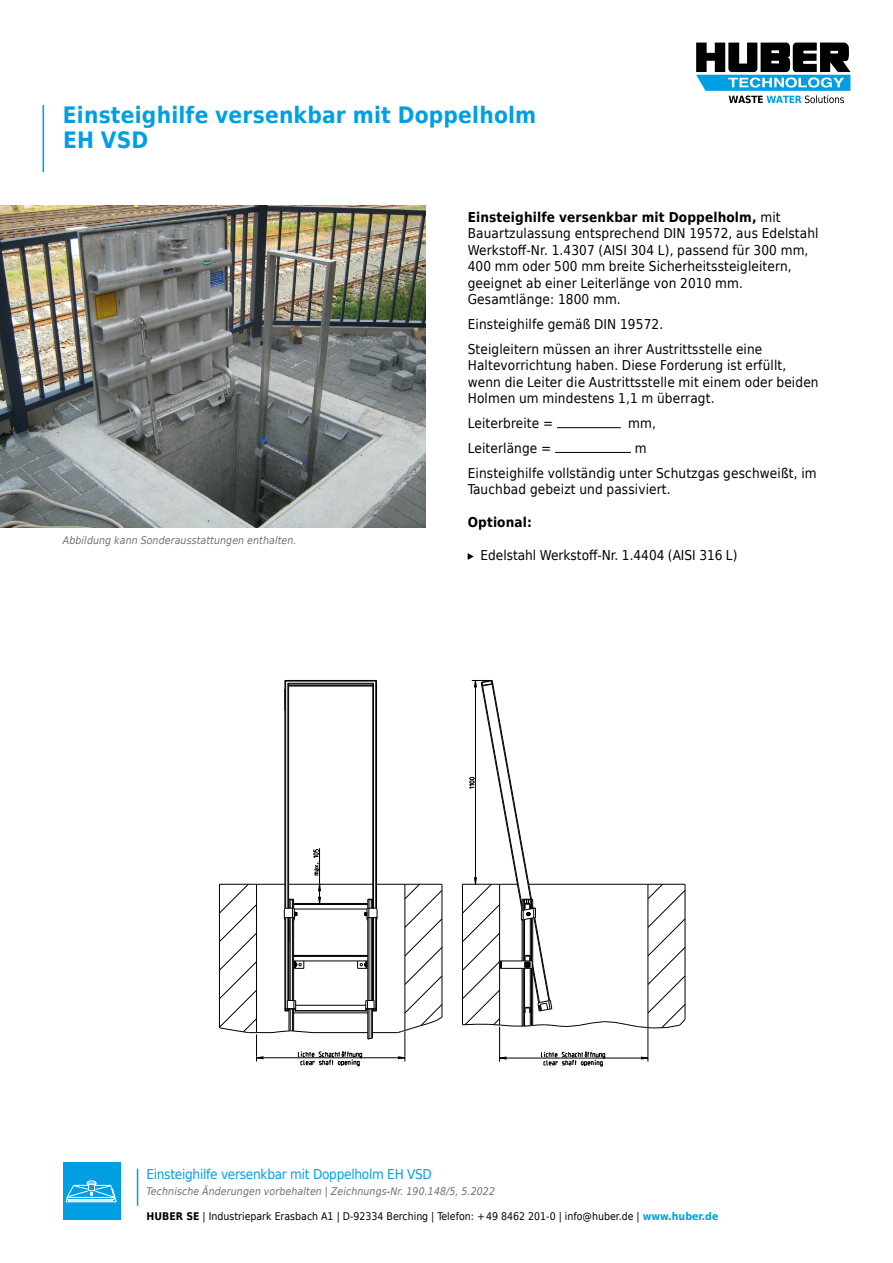
<style>
.page{position:relative;width:893px;height:1263px;background:#fff}
.page>*{position:absolute;margin:0;border:0;box-sizing:border-box;transform-origin:0 0}
.t1{font:700 22.5px/24.8px "Huber Tec";letter-spacing:.01em;color:#009fe3}
.t2{font:13.5px/16.5px "Huber Tec";letter-spacing:.01em;color:#000}
.t3{font:13.5px "Huber Tec";letter-spacing:-.02em;color:#009fe3}
.t4{font:700 13.5px "Huber Tec";letter-spacing:.01em;color:#000}
.t5{font:italic 10.5px "Huber Tec";letter-spacing:.01em;color:#706f6f}
.t6{font:10.5px "Huber Tec";color:#000}
.s1{font-weight:700}
.s2{font-weight:700;color:#009fe3}
</style>
<div class="page">
<svg style="left:696px;top:43px;width:154px;height:60px"></svg>
<hr style="left:137px;top:1169px;width:1px;height:37px;background:#009fe3">
<div style="left:63px;top:1162px;width:58px;height:58px;background:#009fe3"></div>
<hr style="left:43px;top:105px;width:1px;height:67px;background:#009fe3">
<svg style="left:65px;top:1180px;width:52px;height:22px"></svg>
<img style="left:0;top:205px;width:425px;height:322px">
<hr style="left:557px;top:427px;width:64px;height:1px;background:#000">
<hr style="left:555px;top:452px;width:76px;height:1px;background:#000">
<hr style="left:372px;top:686px;width:1px;height:222px;background:#000">
<hr style="left:376px;top:682px;width:1px;height:226px;background:#000">
<hr style="left:285px;top:680px;width:91px;height:1px;background:#000">
<hr style="left:289px;top:685px;width:84px;height:1px;background:#000">
<hr style="left:289px;top:684px;width:84px;height:1px;background:#000">
<hr style="left:373px;top:683px;width:1px;height:225px;background:#000">
<hr style="left:288px;top:683px;width:86px;height:1px;background:#000">
<hr style="left:288px;top:683px;width:1px;height:225px;background:#000">
<hr style="left:285px;top:681px;width:1px;height:227px;background:#000">
<svg style="left:284px;top:680px;width:5px;height:31px"></svg>
<hr style="left:286px;top:681px;width:90px;height:1px;background:#000">
<hr style="left:375px;top:681px;width:1px;height:227px;background:#000">
<svg style="left:372px;top:680px;width:5px;height:6px"></svg>
<svg style="left:313px;top:849px;width:6px;height:26px"></svg>
<hr style="left:319px;top:848px;width:1px;height:46px;background:#000">
<svg style="left:219px;top:883px;width:224px;height:183px"></svg>
<hr style="left:257px;top:1057px;width:74px;height:1px;background:#000">
<hr style="left:331px;top:1057px;width:74px;height:1px;background:#000">
<svg style="left:462px;top:680px;width:224px;height:386px"></svg>
<hr style="left:475px;top:782px;width:1px;height:102px;background:#000">
<hr style="left:475px;top:680px;width:1px;height:102px;background:#000">
<h1 class="t1" style="left:63px;top:102px;width:475px">Einsteighilfe versenkbar mit Doppelholm<br>EH VSD</h1>
<p class="t5" style="left:63px;top:532px;width:235px">Abbildung kann Sonderausstattungen enthalten.</p>
<p class="t2" style="left:468px;top:208px;width:352px"><span class="s1">Einsteighilfe versenkbar mit Doppelholm,</span> mit Bauartzulassung entsprechend DIN 19572, aus Edelstahl Werkstoff-Nr. 1.4307 (AISI 304 L), passend für 300 mm, 400 mm oder 500 mm breite Sicherheitssteigleitern, geeignet ab einer Leiterlänge von 2010 mm.<br>Gesamtlänge: 1800 mm.</p>
<p class="t2" style="left:468px;top:311px;width:296px;line-height:24.8px">Einsteighilfe gemäß DIN 19572.<br>Steigleitern müssen an ihrer Austrittsstelle eine</p>
<p class="t2" style="left:468px;top:357px;width:352px">Haltevorrichtung haben. Diese Forderung ist erfüllt, wenn die Leiter die Austrittsstelle mit einem oder beiden<br>Holmen um mindestens 1,1 m überragt.</p>
<p class="t2" style="left:468px;top:414px;width:87px">Leiterbreite =</p>
<p class="t2" style="left:628px;top:414px;width:29px">mm,</p>
<p class="t2" style="left:468px;top:439px;width:85px">Leiterlänge =</p>
<p class="t2" style="left:468px;top:435px;width:350px;line-height:24.8px;text-align:center">m<br>Einsteighilfe vollständig unter Schutzgas geschweißt, im</p>
<p class="t2" style="left:468px;top:480px;width:204px">Tauchbad gebeizt und passiviert.</p>
<p class="t4" style="left:468px;top:511px;width:66px">Optional:</p>
<p class="t2" style="left:468px;top:546px;width:271px">▸ Edelstahl Werkstoff-Nr. 1.4404 (AISI 316 L)</p>
<p class="t3" style="left:146px;top:1163px;width:287px">Einsteighilfe versenkbar mit Doppelholm EH VSD</p>
<p class="t5" style="left:146px;top:1184px;width:350px">Technische Änderungen vorbehalten | Zeichnungs-Nr. 190.148/5, 5.2022</p>
<p class="t6" style="left:147px;top:1208px;width:573px"><span class="s1">HUBER SE</span> | Industriepark Erasbach A1 | D-92334 Berching | Telefon: +49 8462 201-0 | info@huber.de | <span class="s2">www.huber.de</span></p>
</div>
